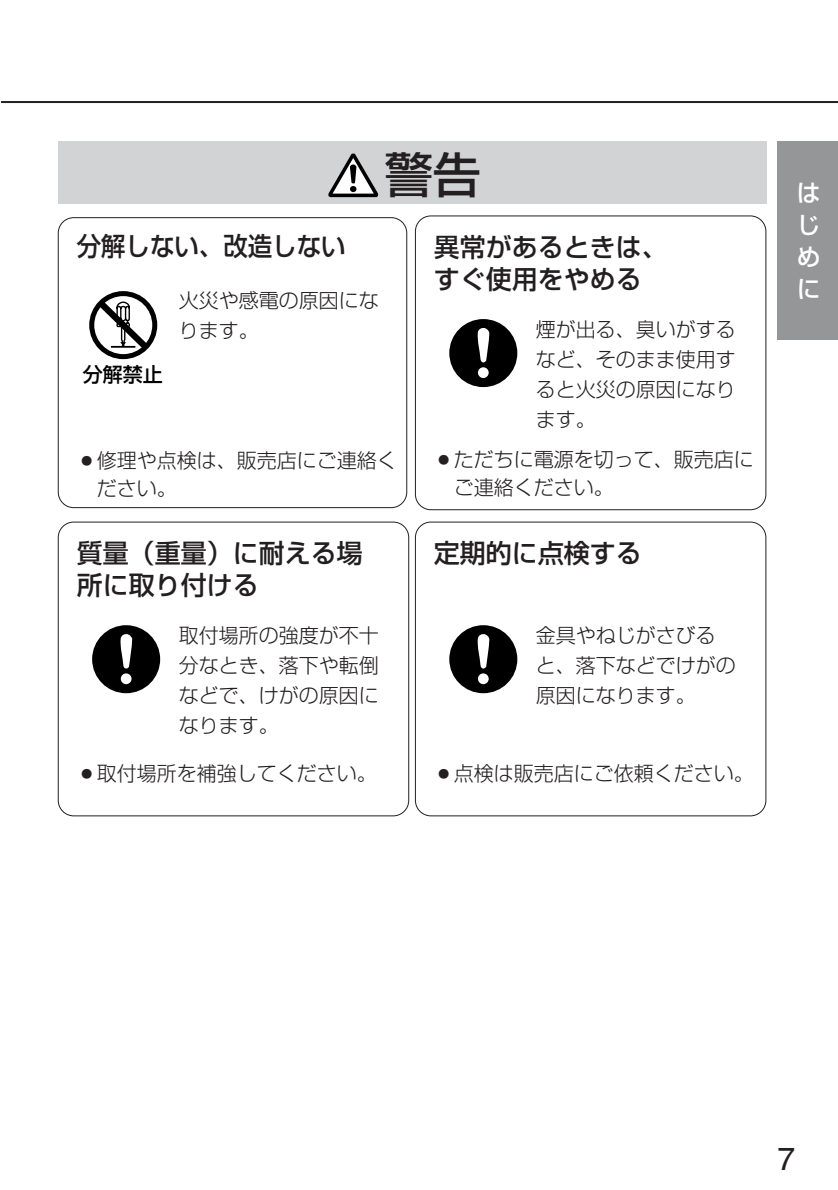
<style>
.page{position:relative;width:838px;height:1190px;background:#fff}
.page>*{position:absolute;margin:0;border:0;box-sizing:border-box;transform-origin:0 0}
.t1{font:500 48px "Shin Go";color:#231f20}
.t2{font:32px "Helvetica";color:#231f20}
.t3{font:500 26px/32px "Shin Go";color:#231f20}
.t4{font:500 26px "Shin Go";color:#231f20;scale:.94 1}
.t5{font:500 24px/32px "Shin Go";color:#fff;text-align:justify}
.t6{font:300 20px/30px "Shin Go";color:#231f20}
.t7{font:500 20px "Shin Go";color:#000}
</style>
<div class="page">
<hr style="left:1px;top:101px;width:837px;height:2px;background:#231f20">
<div style="left:778px;top:142px;width:60px;height:198px;background:#949698"></div>
<div style="left:58px;top:217px;width:349px;height:291px;border:2px solid #231f20;border-radius:16px"></div>
<svg style="left:89px;top:291px;width:68px;height:68px"></svg>
<div style="left:415px;top:215px;width:351px;height:295px;border:2px solid #231f20;border-radius:16px"></div>
<div style="left:449px;top:319px;width:68px;height:68px;background:#000;border-radius:50%"></div>
<div style="left:478px;top:367px;width:11px;height:11px;background:#fff;border-radius:50%"></div>
<svg style="left:477px;top:328px;width:12px;height:35px"></svg>
<div style="left:58px;top:142px;width:708px;height:62px;background:#d1d3d4"></div>
<svg style="left:328px;top:153px;width:51px;height:44px"></svg>
<div style="left:58px;top:522px;width:351px;height:294px;border:2px solid #231f20;border-radius:16px"></div>
<div style="left:92px;top:625px;width:68px;height:68px;background:#000;border-radius:50%"></div>
<div style="left:121px;top:673px;width:11px;height:11px;background:#fff;border-radius:50%"></div>
<svg style="left:120px;top:634px;width:12px;height:35px"></svg>
<div style="left:415px;top:522px;width:351px;height:294px;border:2px solid #231f20;border-radius:16px"></div>
<div style="left:449px;top:625px;width:68px;height:68px;background:#000;border-radius:50%"></div>
<div style="left:478px;top:673px;width:11px;height:11px;background:#fff;border-radius:50%"></div>
<svg style="left:477px;top:634px;width:12px;height:35px"></svg>
<h1 class="t1" style="left:385px;top:157px;width:98px">警告</h1>
<h3 class="t4" style="left:77px;top:236px;width:287px">分解しない、改造しない</h3>
<p class="t7" style="left:83px;top:367px;width:81px">分解禁止</p>
<p class="t6" style="left:179px;top:289px;width:202px">火災や感電の原因になります。</p>
<p class="t6" style="left:97px;top:449px;width:302px;line-height:28px;text-indent:-20px">○修理や点検は、販売店にご連絡ください。</p>
<h3 class="t3" style="left:77px;top:540px;width:287px">質量（重量）に耐える場所に取り付ける</h3>
<p class="t6" style="left:179px;top:623px;width:202px;text-align:justify">取付場所の強度が不十分なとき、落下や転倒などで、けがの原因になります。</p>
<p class="t6" style="left:77px;top:761px;width:301px">○取付場所を補強してください。</p>
<h3 class="t3" style="left:434px;top:234px;width:236px">異常があるときは、すぐ使用をやめる</h3>
<p class="t6" style="left:536px;top:317px;width:202px;text-align:justify">煙が出る、臭いがするなど、そのまま使用すると火災の原因になります。</p>
<p class="t6" style="left:454px;top:448px;width:302px;line-height:28px;text-indent:-20px">○ただちに電源を切って、販売店にご連絡ください。</p>
<h3 class="t3" style="left:434px;top:540px;width:209px">定期的に点検する</h3>
<p class="t6" style="left:536px;top:623px;width:202px">金具やねじがさびると、落下などでけがの原因になります。</p>
<p class="t6" style="left:434px;top:761px;width:321px">○点検は販売店にご依頼ください。</p>
<p class="t5" style="left:797px;top:179px;width:25px">はじめに</p>
<h2 class="t2" style="left:777px;top:1147px;width:19px">7</h2>
</div>
